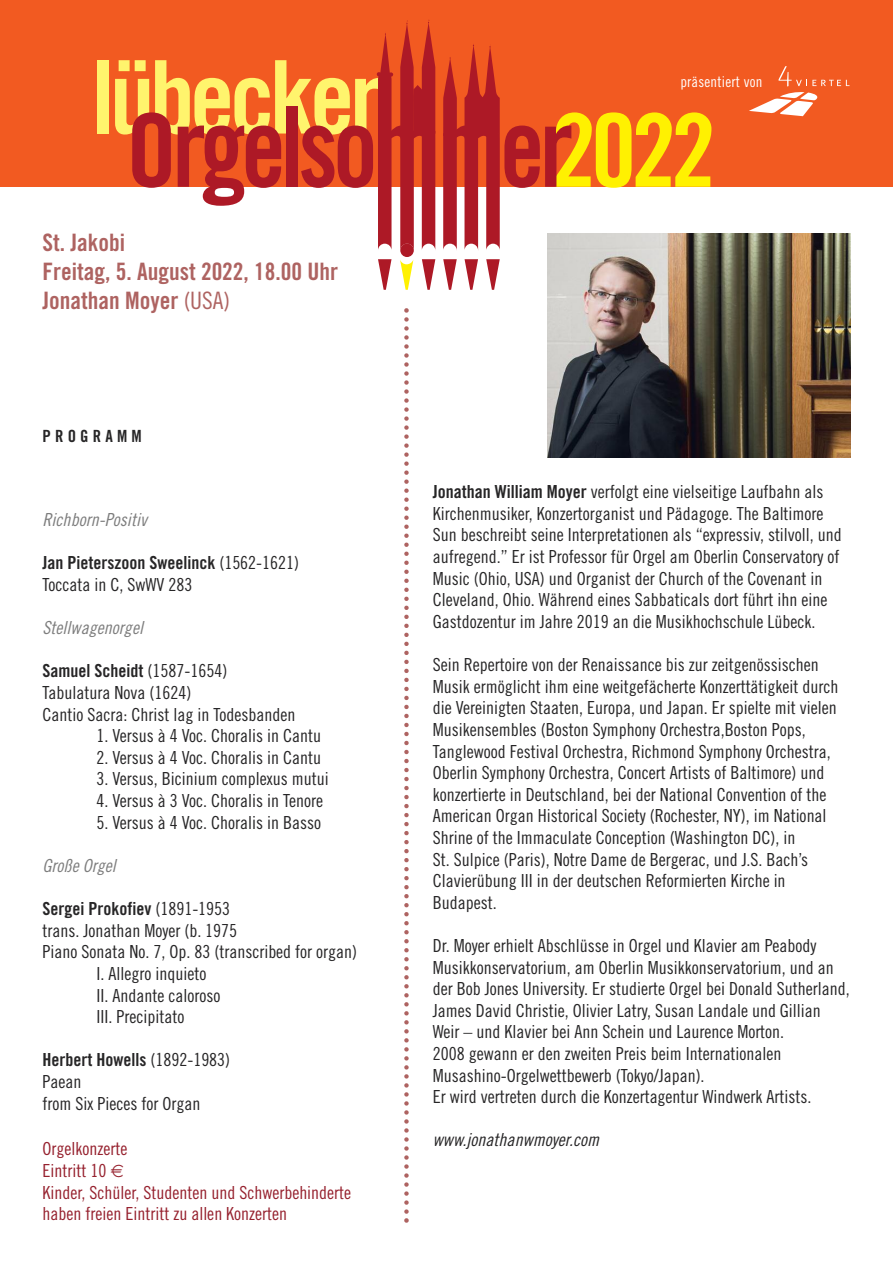
<style>
.page{position:relative;width:893px;height:1263px;background:#fff}
.page>*{position:absolute;margin:0;border:0;box-sizing:border-box;transform-origin:0 0}
.t1{font:24px/28.8px "Trade Gothic Bold Cond Twenty";color:#ae6361}
.t2{font:18px/21.6px "Trade Gothic Cond Eighteen";color:#272627}
.t3{font:18px "Trade Gothic Bold Cond Twenty";color:#272627}
.t4{font:18px/21.6px "Trade Gothic Cond Eighteen";color:#96212e}
.t5{font:18px "Trade Gothic Cond Eighteen Obl";color:#7d7d7d}
.t6{font:18px "Trade Gothic Cond Eighteen Obl";letter-spacing:.005em;color:#272627}
.t7{font:16.8px "Trade Gothic Bold Cond Twenty";letter-spacing:.25em;color:#272627}
.t8{font:15px "Trade Gothic Cond Eighteen";letter-spacing:.015em;color:#fff}
.s1{font-family:"Trade Gothic Cond Eighteen"}
.s2{font-family:"Trade Gothic Bold Cond Twenty"}
</style>
<div class="page">
<div style="left:0;top:0;width:893px;height:187px;background:#f25a21"></div>
<div style="left:98px;top:60px;width:11px;height:74px;background:#fff46d"></div>
<svg style="left:422px;top:259px;width:13px;height:31px"></svg>
<svg style="left:465px;top:259px;width:13px;height:31px"></svg>
<svg style="left:486px;top:259px;width:14px;height:31px"></svg>
<svg style="left:378px;top:259px;width:13px;height:31px"></svg>
<div style="left:400px;top:243px;width:14px;height:14px;background:#ad1926;border-radius:50%"></div>
<svg style="left:115px;top:20px;width:320px;height:230px"></svg>
<svg style="left:443px;top:259px;width:14px;height:31px"></svg>
<svg style="left:400px;top:260px;width:13px;height:30px"></svg>
<svg style="left:443px;top:44px;width:268px;height:206px"></svg>
<svg style="left:404px;top:308px;width:5px;height:915px"></svg>
<img style="left:547px;top:234px;width:303px;height:224px">
<svg style="left:749px;top:66px;width:101px;height:50px"></svg>
<h1 class="t1" style="left:43px;top:230px;width:297px">St. Jakobi<br>Freitag, 5. August 2022, 18.00 Uhr<br>Jonathan Moyer <span class="s1">(USA)</span></h1>
<p class="t7" style="left:43px;top:430px;width:101px">PROGRAMM</p>
<p class="t5" style="left:43px;top:513px;width:106px">Richborn-Positiv</p>
<p class="t3" style="left:43px;top:556px;width:258px">Jan Pieterszoon Sweelinck <span class="s1">(1562-1621)</span></p>
<p class="t2" style="left:43px;top:575px;width:151px">Toccata in C, SwWV 283</p>
<p class="t5" style="left:43px;top:621px;width:102px">Stellwagenorgel</p>
<p class="t3" style="left:43px;top:664px;width:186px">Samuel Scheidt <span class="s1">(1587-1654)</span></p>
<p class="t2" style="left:43px;top:683px;width:254px">Tabulatura Nova (1624)<br>Cantio Sacra: Christ lag in Todesbanden</p>
<p class="t2" style="left:97px;top:726px;width:226px">1. Versus à 4 Voc. Choralis in Cantu</p>
<p class="t2" style="left:97px;top:748px;width:226px">2. Versus à 4 Voc. Choralis in Cantu</p>
<p class="t2" style="left:97px;top:770px;width:234px">3. Versus, Bicinium complexus mutui</p>
<p class="t2" style="left:97px;top:791px;width:228px">4. Versus à 3 Voc. Choralis in Tenore</p>
<p class="t2" style="left:97px;top:813px;width:226px">5. Versus à 4 Voc. Choralis in Basso</p>
<p class="t5" style="left:43px;top:859px;width:75px">Große Orgel</p>
<p class="t3" style="left:43px;top:902px;width:189px">Sergei Prokofiev <span class="s1">(1891-1953</span></p>
<p class="t2" style="left:43px;top:921px;width:196px">trans. Jonathan Moyer (b. 1975</p>
<p class="t2" style="left:43px;top:942px;width:316px">Piano Sonata No. 7, Op. 83 (transcribed for organ)</p>
<p class="t2" style="left:97px;top:964px;width:111px">I. Allegro inquieto</p>
<p class="t2" style="left:97px;top:986px;width:125px">II. Andante caloroso</p>
<p class="t2" style="left:97px;top:1007px;width:89px">III. Precipitato</p>
<p class="t3" style="left:43px;top:1053px;width:189px">Herbert Howells <span class="s1">(1892-1983)</span></p>
<p class="t2" style="left:43px;top:1072px;width:159px">Paean<br>from Six Pieces for Organ</p>
<p class="t4" style="left:43px;top:1140px;width:310px">Orgelkonzerte<br>Eintritt 10<br>Kinder, Schüler, Studenten und Schwerbehinderte haben freien Eintritt zu allen Konzerten</p>
<p class="t8" style="left:680px;top:77px;width:84px">präsentiert von</p>
<p class="t2" style="left:433px;top:482px;width:411px"><span class="s2">Jonathan William Moyer</span> verfolgt eine vielseitige Laufbahn als Kirchenmusiker, Konzertorganist und Pädagoge. The Baltimore Sun beschreibt seine Interpretationen als “expressiv, stilvoll, und aufregend.” Er ist Professor für Orgel am Oberlin Conservatory of Music (Ohio, USA) und Organist der Church of the Covenant in Cleveland, Ohio. Während eines Sabbaticals dort führt ihn eine Gastdozentur im Jahre 2019 an die Musikhochschule Lübeck.</p>
<p class="t2" style="left:433px;top:655px;width:407px">Sein Repertoire von der Renaissance bis zur zeitgenössischen Musik ermöglicht ihm eine weitgefächerte Konzerttätigkeit durch die Vereinigten Staaten, Europa, und Japan. Er spielte mit vielen Musikensembles (Boston Symphony Orchestra,Boston Pops, Tanglewood Festival Orchestra, Richmond Symphony Orchestra, Oberlin Symphony Orchestra, Concert Artists of Baltimore) und konzertierte in Deutschland, bei der National Convention of the American Organ Historical Society (Rochester, NY), im National Shrine of the Immaculate Conception (Washington DC), in<br>St. Sulpice (Paris), Notre Dame de Bergerac, und J.S. Bach’s Clavierübung III in der deutschen Reformierten Kirche in Budapest.</p>
<p class="t2" style="left:433px;top:936px;width:418px">Dr. Moyer erhielt Abschlüsse in Orgel und Klavier am Peabody Musikkonservatorium, am Oberlin Musikkonservatorium, und an der Bob Jones University. Er studierte Orgel bei Donald Sutherland, James David Christie, Olivier Latry, Susan Landale und Gillian Weir – und Klavier bei Ann Schein und Laurence Morton.<br>2008 gewann er den zweiten Preis beim Internationalen Musashino-Orgelwettbewerb (Tokyo/Japan).<br>Er wird vertreten durch die Konzertagentur Windwerk Artists.</p>
<p class="t6" style="left:433px;top:1133px;width:168px">www.jonathanwmoyer.com</p>
</div>
